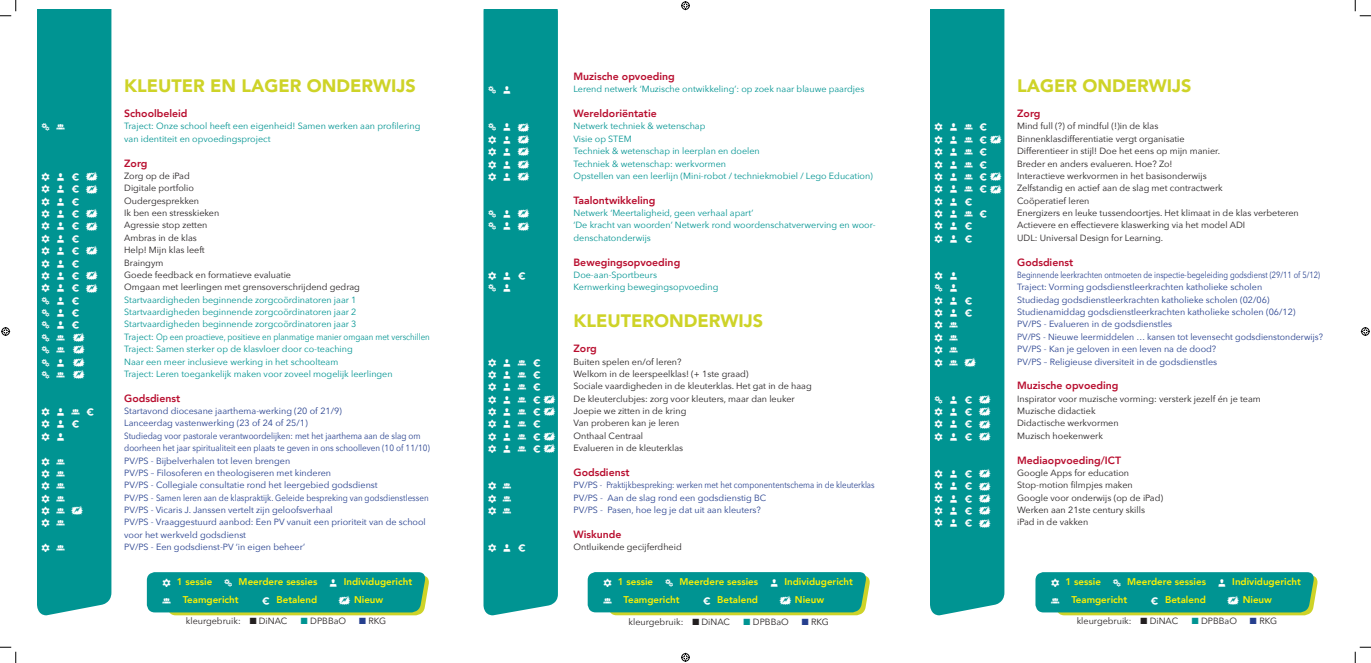
<style>
.page{position:relative;width:1371px;height:663px;background:#fff}
.page>*{position:absolute;margin:0;border:0;box-sizing:border-box;transform-origin:0 0}
.t1{font:900 18px "Avenir";color:#ced328}
.t2{font:800 10.5px "Avenir";color:#b80d2e}
.t3{font:800 9.75px/18px "Avenir";color:#fff101}
.t4{font:9px/12.4px "Avenir Next";color:#231f20}
.t5{font:9px/12.4px "Avenir Next";color:#009492}
.t6{font:9px/12.4px "Avenir Next";color:#253f8e}
.t7{font:9px/12.4px "Avenir Next";color:#253f8e;scale:.82 1}
.t8{font:9px/12.4px "Sosa";letter-spacing:.655em;color:#fff}
.s1{font-family:"Sosa";font-weight:400;font-size:9px;color:#fff}
.s2{color:#009492}
.s3{color:#253f8e}
</style>
<div class="page">
<div style="left:37px;top:9px;width:74px;height:606px;background:#009492"></div>
<div style="left:483px;top:9px;width:75px;height:606px;background:#009492"></div>
<div style="left:930px;top:9px;width:74px;height:606px;background:#009492"></div>
<svg style="left:0;top:0;width:17px;height:17px"></svg>
<svg style="left:0;top:647px;width:17px;height:16px"></svg>
<svg style="left:1355px;top:0;width:16px;height:17px"></svg>
<svg style="left:1355px;top:647px;width:16px;height:16px"></svg>
<svg style="left:681px;top:1px;width:9px;height:9px"></svg>
<svg style="left:681px;top:653px;width:9px;height:9px"></svg>
<svg style="left:1px;top:327px;width:9px;height:9px"></svg>
<svg style="left:1361px;top:327px;width:9px;height:9px"></svg>
<svg style="left:147px;top:572px;width:282px;height:43px;background:#129a8d"></svg>
<svg style="left:588px;top:572px;width:282px;height:43px;background:#129a8c"></svg>
<svg style="left:86px;top:172px;width:12px;height:21px"></svg>
<svg style="left:86px;top:209px;width:12px;height:22px"></svg>
<svg style="left:86px;top:246px;width:12px;height:9px"></svg>
<svg style="left:86px;top:271px;width:12px;height:21px"></svg>
<svg style="left:73px;top:332px;width:12px;height:47px"></svg>
<svg style="left:71px;top:506px;width:12px;height:9px"></svg>
<svg style="left:518px;top:122px;width:11px;height:59px"></svg>
<svg style="left:518px;top:209px;width:11px;height:22px"></svg>
<svg style="left:543px;top:394px;width:12px;height:22px"></svg>
<svg style="left:543px;top:431px;width:12px;height:22px"></svg>
<svg style="left:990px;top:134px;width:12px;height:10px"></svg>
<svg style="left:990px;top:172px;width:12px;height:21px"></svg>
<svg style="left:964px;top:357px;width:12px;height:10px"></svg>
<svg style="left:979px;top:394px;width:12px;height:47px"></svg>
<svg style="left:979px;top:469px;width:12px;height:59px"></svg>
<svg style="left:1035px;top:572px;width:283px;height:43px;background:#139a8d"></svg>
<p class="t8" style="left:41px;top:121px;width:25px">Y Ý</p>
<p class="t8" style="left:41px;top:170px;width:40px">WÜ€<br>WÜ€<br>WÜ€<br>WÜ€<br>WÜ€<br>WÜ€<br>WÜ€<br>WÜ€<br>WÜ€<br>WÜ€<br>YÜ€<br>YÜ€<br>YÜ€<br>Y Ý<br>Y Ý<br>Y Ü<br>Y Ý</p>
<p class="t8" style="left:41px;top:406px;width:55px">WÜÝ€<br>WÜ€<br>W Ü</p>
<p class="t8" style="left:41px;top:455px;width:25px;text-align:justify">W Ý W Ý W Ý W Ý W Ý W Ý</p>
<p class="t8" style="left:41px;top:542px;width:25px">W Ý</p>
<h1 class="t1" style="left:124px;top:74px;width:293px">KLEUTER EN LAGER ONDERWIJS</h1>
<p class="t2" style="left:124px;top:107px;width:65px">Schoolbeleid</p>
<p class="t5" style="left:124px;top:120px;width:298px">Traject: Onze school heeft een eigenheid! Samen werken aan profilering van identiteit en opvoedingsproject</p>
<p class="t2" style="left:124px;top:156px;width:25px">Zorg</p>
<p class="t4" style="left:124px;top:170px;width:237px">Zorg op de iPad<br>Digitale portfolio<br>Oudergesprekken<br>Ik ben een stresskieken<br>Agressie stop zetten<br>Ambras in de klas<br>Help! Mijn klas leeft<br>Braingym<br>Goede feedback en formatieve evaluatie<br>Omgaan met leerlingen met grensoverschrijdend gedrag</p>
<p class="t5" style="left:124px;top:294px;width:307px">Startvaardigheden beginnende zorgcoördinatoren jaar 1<br>Startvaardigheden beginnende zorgcoördinatoren jaar 2<br>Startvaardigheden beginnende zorgcoördinatoren jaar 3<br>Traject: Op een proactieve, positieve en planmatige manier omgaan met verschillen Traject: Samen sterker op de klasvloer door co-teaching<br>Naar een meer inclusieve werking in het schoolteam<br>Traject: Leren toegankelijk maken voor zoveel mogelijk leerlingen</p>
<p class="t2" style="left:124px;top:391px;width:58px">Godsdienst</p>
<p class="t6" style="left:124px;top:405px;width:307px">Startavond diocesane jaarthema-werking (20 of 21/9)<br>Lanceerdag vastenwerking (23 of 24 of 25/1)<br>Studiedag voor pastorale verantwoordelijken: met het jaarthema aan de slag om doorheen het jaar spiritualiteit een plaats te geven in ons schoolleven (10 of 11/10)<br>PV/PS - Bijbelverhalen tot leven brengen<br>PV/PS – Filosoferen en theologiseren met kinderen<br>PV/PS - Collegiale consultatie rond het leergebied godsdienst<br>PV/PS - Samen leren aan de klaspraktijk. Geleide bespreking van godsdienstlessen PV/PS - Vicaris J. Janssen vertelt zijn geloofsverhaal<br>PV/PS - Vraaggestuurd aanbod: Een PV vanuit een prioriteit van de school voor het werkveld godsdienst<br>PV/PS - Een godsdienst-PV ‘in eigen beheer’</p>
<p class="t8" style="left:488px;top:84px;width:25px">Y Ü</p>
<p class="t8" style="left:488px;top:121px;width:25px;text-align:justify">Y Ü W Ü W Ü W Ü W Ü</p>
<p class="t8" style="left:488px;top:208px;width:25px">Y Ü<br>Y Ü</p>
<p class="t8" style="left:488px;top:269px;width:40px">WÜ€<br>Y Ü</p>
<p class="t8" style="left:488px;top:356px;width:55px;text-align:justify">WÜÝ€ WÜÝ€ WÜÝ€ WÜÝ€ WÜÝ€ WÜÝ€ WÜÝ€ WÜÝ€</p>
<p class="t8" style="left:488px;top:480px;width:25px;text-align:justify">W Ý W Ý W Ý</p>
<p class="t8" style="left:488px;top:542px;width:40px">WÜ€</p>
<p class="t2" style="left:573px;top:69px;width:103px">Muzische opvoeding</p>
<p class="t5" style="left:573px;top:83px;width:292px">Lerend netwerk ‘Muzische ontwikkeling’: op zoek naar blauwe paardjes</p>
<p class="t2" style="left:573px;top:107px;width:85px">Wereldoriëntatie</p>
<p class="t5" style="left:573px;top:120px;width:301px">Netwerk techniek &amp; wetenschap<br>Visie op STEM<br>Techniek &amp; wetenschap in leerplan en doelen<br>Techniek &amp; wetenschap: werkvormen<br>Opstellen van een leerlijn (Mini-robot / techniekmobiel / Lego Education)</p>
<p class="t2" style="left:573px;top:193px;width:84px">Taalontwikkeling</p>
<p class="t5" style="left:573px;top:207px;width:304px">Netwerk ‘Meertaligheid, geen verhaal apart’<br>‘De kracht van woorden’ Netwerk rond woordenschatverwerving en woor&shy;denschatonderwijs</p>
<p class="t2" style="left:573px;top:255px;width:108px">Bewegingsopvoeding</p>
<p class="t5" style="left:573px;top:269px;width:146px">Doe-aan-Sportbeurs<br>Kernwerking bewegingsopvoeding</p>
<h1 class="t1" style="left:573px;top:309px;width:191px">KLEUTERONDERWIJS</h1>
<p class="t2" style="left:573px;top:342px;width:25px">Zorg</p>
<p class="t4" style="left:573px;top:355px;width:240px">Buiten spelen en/of leren?<br>Welkom in de leerspeelklas! (+ 1ste graad)<br>Sociale vaardigheden in de kleuterklas. Het gat in de haag De kleuterclubjes: zorg voor kleuters, maar dan leuker Joepie we zitten in de kring<br>Van proberen kan je leren<br>Onthaal Centraal<br>Evalueren in de kleuterklas</p>
<p class="t2" style="left:573px;top:465px;width:58px">Godsdienst</p>
<p class="t6" style="left:573px;top:479px;width:303px">PV/PS - Praktijkbespreking: werken met het componententschema in de kleuterklas<br>PV/PS - Aan de slag rond een godsdienstig BC<br>PV/PS - Pasen, hoe leg je dat uit aan kleuters?</p>
<p class="t2" style="left:573px;top:527px;width:50px">Wiskunde</p>
<p class="t4" style="left:573px;top:541px;width:110px">Ontluikende gecijferdheid</p>
<p class="t8" style="left:934px;top:121px;width:55px">WÜ Ý€<br>WÜ Ý€<br>WÜ Ý€<br>WÜÝ€<br>WÜ Ý€<br>WÜ Ý€<br>W Ü €<br>WÜ Ý€<br>W Ü €<br>W Ü €</p>
<p class="t8" style="left:934px;top:269px;width:40px">W Ü<br>Y Ü<br>WÜ€<br>WÜ€<br>W Ý<br>W Ý<br>W Ý<br>W Ý</p>
<p class="t8" style="left:934px;top:393px;width:40px;text-align:justify">YÜ€ WÜ€ WÜ€ WÜ€</p>
<p class="t8" style="left:934px;top:467px;width:40px;text-align:justify">WÜ€ WÜ€ WÜ€ WÜ€ WÜ€</p>
<h1 class="t1" style="left:1017px;top:74px;width:176px">LAGER ONDERWIJS</h1>
<p class="t2" style="left:1017px;top:107px;width:25px">Zorg</p>
<p class="t4" style="left:1017px;top:120px;width:283px">Mind full (?) of mindful (!)in de klas<br>Binnenklasdifferentiatie vergt organisatie<br>Differentieer in stijl! Doe het eens op mijn manier.<br>Breder en anders evalueren. Hoe? Zo!<br>Interactieve werkvormen in het basisonderwijs<br>Zelfstandig en actief aan de slag met contractwerk<br>Coöperatief leren<br>Energizers en leuke tussendoortjes. Het klimaat in de klas verbeteren Actievere en effectievere klaswerking via het model ADI<br>UDL: Universal Design for Learning.</p>
<p class="t2" style="left:1017px;top:255px;width:58px">Godsdienst</p>
<p class="t7" style="left:1017px;top:269px;width:374px">Beginnende leerkrachten ontmoeten de inspectie-begeleiding godsdienst (29/11 of 5/12)<br>Traject: Vorming godsdienstleerkrachten katholieke scholen<br>Studiedag godsdienstleerkrachten katholieke scholen (02/06)<br>Studienamiddag godsdienstleerkrachten katholieke scholen (06/12)<br>PV/PS - Evalueren in de godsdienstles<br>PV/PS - Nieuwe leermiddelen … kansen tot levensecht godsdienstonderwijs?<br>PV/PS - Kan je geloven in een leven na de dood?<br>PV/PS – Religieuse diversiteit in de godsdienstles</p>
<p class="t2" style="left:1017px;top:379px;width:103px">Muzische opvoeding</p>
<p class="t4" style="left:1017px;top:393px;width:245px">Inspirator voor muzische vorming: versterk jezelf én je team<br>Muzische didactiek<br>Didactische werkvormen<br>Muzisch hoekenwerk</p>
<p class="t2" style="left:1017px;top:453px;width:105px">Mediaopvoeding/ICT</p>
<p class="t4" style="left:1017px;top:467px;width:147px">Google Apps for education<br>Stop-motion filmpjes maken<br>Google voor onderwijs (op de iPad)<br>Werken aan 21ste century skills iPad in de vakken</p>
<p class="t3" style="left:162px;top:573px;width:251px"><span class="s1">W</span> 1 sessie <span class="s1">Y</span> Meerdere sessies <span class="s1">Ü</span> Individugericht<br><span class="s1">Ý</span> Teamgericht</p>
<p class="t3" style="left:262px;top:591px;width:57px"><span class="s1">€</span> Betalend</p>
<p class="t3" style="left:354px;top:591px;width:31px">Nieuw</p>
<p class="t3" style="left:603px;top:573px;width:251px"><span class="s1">W</span> 1 sessie <span class="s1">Y</span> Meerdere sessies <span class="s1">Ü</span> Individugericht<br><span class="s1">Ý</span> Teamgericht</p>
<p class="t3" style="left:702px;top:591px;width:57px"><span class="s1">€</span> Betalend</p>
<p class="t3" style="left:795px;top:591px;width:31px">Nieuw</p>
<p class="t3" style="left:1051px;top:573px;width:251px"><span class="s1">W</span> 1 sessie <span class="s1">Y</span> Meerdere sessies <span class="s1">Ü</span> Individugericht<br><span class="s1">Ý</span> Teamgericht</p>
<p class="t3" style="left:1150px;top:591px;width:57px"><span class="s1">€</span> Betalend</p>
<p class="t3" style="left:1243px;top:591px;width:31px">Nieuw</p>
<p class="t4" style="left:186px;top:615px;width:103px">kleurgebruik: ■ DiNAC</p>
<p class="t4" style="left:301px;top:615px;width:47px"><span class="s2">■</span> DPBBaO</p>
<p class="t4" style="left:359px;top:615px;width:29px"><span class="s3">■</span> RKG</p>
<p class="t4" style="left:628px;top:615px;width:103px">kleurgebruik: ■ DiNAC</p>
<p class="t4" style="left:744px;top:615px;width:47px"><span class="s2">■</span> DPBBaO</p>
<p class="t4" style="left:802px;top:615px;width:29px"><span class="s3">■</span> RKG</p>
<p class="t4" style="left:1077px;top:615px;width:103px">kleurgebruik: ■ DiNAC</p>
<p class="t4" style="left:1192px;top:615px;width:47px"><span class="s2">■</span> DPBBaO</p>
<p class="t4" style="left:1250px;top:615px;width:29px"><span class="s3">■</span> RKG</p>
</div>
